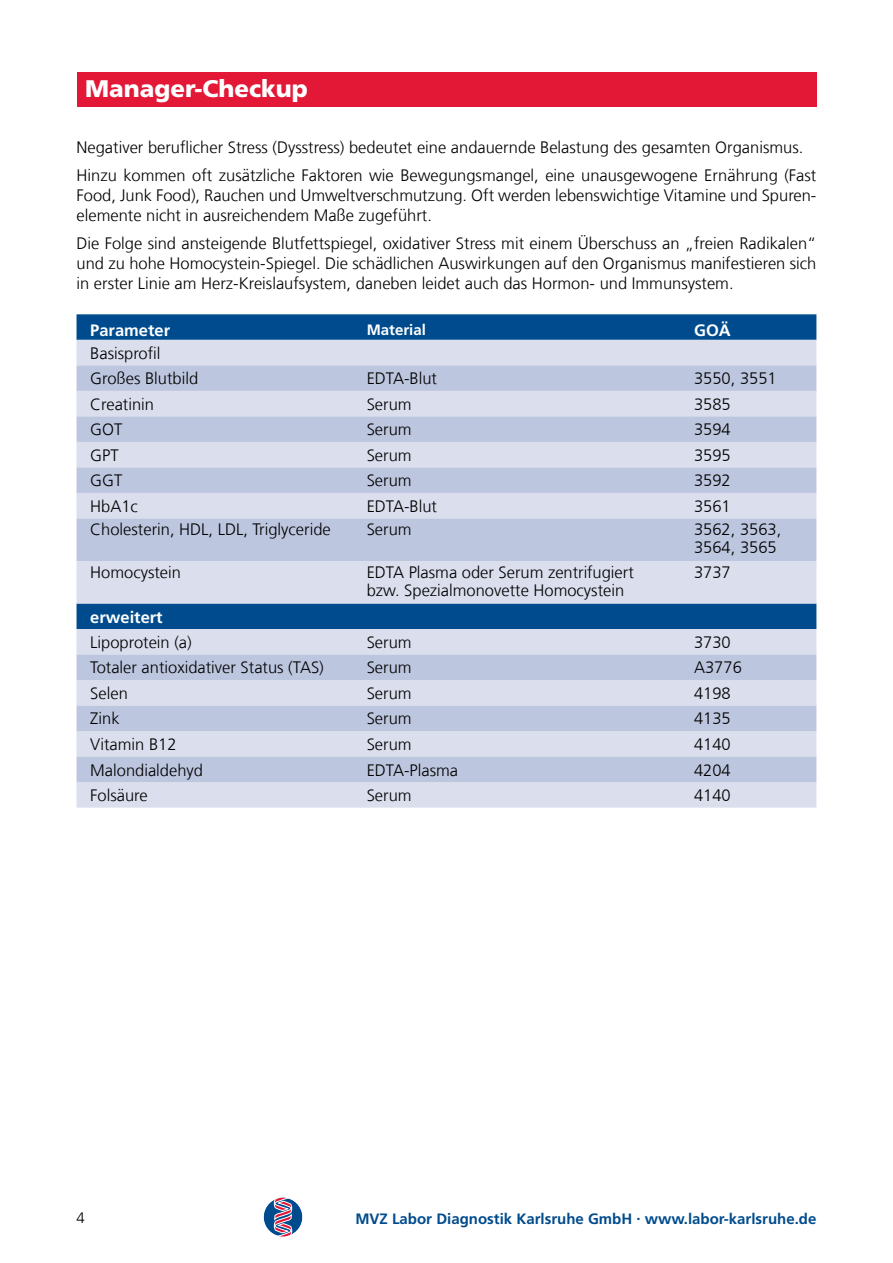
<style>
.page{position:relative;width:893px;height:1263px;background:#fff}
.page>*{position:absolute;margin:0;border:0;box-sizing:border-box;transform-origin:0 0}
.t1{font:900 24px "Frutiger LT Com";color:#fff}
.t2{font:300 16.5px/19.8px "Frutiger LT Com";color:#000}
.t3{font:700 16.5px "Frutiger";color:#fff}
.t4{font:700 15px "Frutiger";color:#004b8d}
.t5{font:700 15px "Frutiger";color:#fff}
.t6{font:300 15px "Frutiger LT Com";color:#000}
</style>
<div class="page">
<svg style="left:264px;top:1198px;width:38px;height:38px"></svg>
<svg style="left:77px;top:314px;width:739px;height:26px;background:#054f8f"></svg>
<div style="left:77px;top:340px;width:739px;height:468px;background:#dadeed"></div>
<svg style="left:77px;top:365px;width:739px;height:417px;background:#bfcae0"></svg>
<div style="left:77px;top:72px;width:739px;height:34px;background:#e31837"></div>
<h1 class="t1" style="left:85px;top:74px;width:224px">Manager-Checkup</h1>
<p class="t2" style="left:77px;top:133px;width:741px;line-height:28.3px">Negativer beruflicher Stress (Dysstress) bedeutet eine andauernde Belastung des gesamten Organismus.<br>Hinzu kommen oft zusätzliche Faktoren wie Bewegungsmangel, eine unausgewogene Ernährung (Fast</p>
<p class="t2" style="left:77px;top:185px;width:741px">Food, Junk Food), Rauchen und Umweltverschmutzung. Oft werden lebenswichtige Vitamine und Spuren&shy;elemente nicht in ausreichendem Maße zugeführt.</p>
<p class="t2" style="left:77px;top:233px;width:741px;text-align:justify">Die Folge sind ansteigende Blutfettspiegel, oxidativer Stress mit einem Überschuss an „freien Radikalen“ und zu hohe Homocystein-Spiegel. Die schädlichen Auswirkungen auf den Organismus manifestieren sich in erster Linie am Herz-Kreislaufsystem, daneben leidet auch das Hormon- und Immunsystem.</p>
<p class="t3" style="left:90px;top:320px;width:81px">Parameter</p>
<p class="t5" style="left:367px;top:320px;width:61px">Material</p>
<p class="t3" style="left:694px;top:320px;width:38px">GOÄ</p>
<p class="t2" style="left:90px;top:340px;width:109px;line-height:25.5px">Basisprofil<br>Großes Blutbild</p>
<p class="t2" style="left:367px;top:369px;width:72px">EDTA-Blut</p>
<p class="t2" style="left:694px;top:369px;width:84px">3550, 3551</p>
<p class="t2" style="left:90px;top:394px;width:65px">Creatinin</p>
<p class="t2" style="left:367px;top:394px;width:46px">Serum</p>
<p class="t2" style="left:694px;top:394px;width:38px">3585</p>
<p class="t2" style="left:90px;top:420px;width:34px">GOT</p>
<p class="t2" style="left:367px;top:420px;width:46px">Serum</p>
<p class="t2" style="left:694px;top:420px;width:38px">3594</p>
<p class="t2" style="left:90px;top:445px;width:30px">GPT</p>
<p class="t2" style="left:367px;top:445px;width:46px">Serum</p>
<p class="t2" style="left:694px;top:445px;width:38px">3595</p>
<p class="t2" style="left:90px;top:471px;width:34px">GGT</p>
<p class="t2" style="left:367px;top:471px;width:46px">Serum</p>
<p class="t2" style="left:694px;top:471px;width:38px">3592</p>
<p class="t2" style="left:90px;top:496px;width:49px">HbA1c</p>
<p class="t2" style="left:367px;top:496px;width:72px">EDTA-Blut</p>
<p class="t2" style="left:694px;top:496px;width:38px">3561</p>
<p class="t2" style="left:90px;top:520px;width:242px">Cholesterin, HDL, LDL, Triglyceride</p>
<p class="t2" style="left:367px;top:520px;width:46px">Serum</p>
<p class="t2" style="left:694px;top:520px;width:89px;line-height:18px">3562, 3563,<br>3564, 3565</p>
<p class="t2" style="left:90px;top:562px;width:92px">Homocystein</p>
<p class="t2" style="left:367px;top:563px;width:269px;line-height:18px">EDTA Plasma oder Serum zentrifugiert bzw. Spezialmonovette Homocystein</p>
<p class="t2" style="left:694px;top:562px;width:38px">3737</p>
<p class="t3" style="left:90px;top:607px;width:74px">erweitert</p>
<p class="t2" style="left:90px;top:632px;width:103px">Lipoprotein (a)</p>
<p class="t2" style="left:367px;top:632px;width:46px">Serum</p>
<p class="t2" style="left:694px;top:632px;width:38px">3730</p>
<p class="t2" style="left:90px;top:658px;width:235px">Totaler antioxidativer Status (TAS)</p>
<p class="t2" style="left:367px;top:658px;width:46px">Serum</p>
<p class="t2" style="left:694px;top:658px;width:49px">A3776</p>
<p class="t2" style="left:90px;top:683px;width:39px">Selen</p>
<p class="t2" style="left:367px;top:683px;width:46px">Serum</p>
<p class="t2" style="left:694px;top:683px;width:38px">4198</p>
<p class="t2" style="left:90px;top:709px;width:31px">Zink</p>
<p class="t2" style="left:367px;top:709px;width:46px">Serum</p>
<p class="t2" style="left:694px;top:709px;width:38px">4135</p>
<p class="t2" style="left:90px;top:734px;width:88px">Vitamin B12</p>
<p class="t2" style="left:367px;top:734px;width:46px">Serum</p>
<p class="t2" style="left:694px;top:734px;width:38px">4140</p>
<p class="t2" style="left:90px;top:760px;width:114px">Malondialdehyd</p>
<p class="t2" style="left:367px;top:760px;width:93px">EDTA-Plasma</p>
<p class="t2" style="left:694px;top:760px;width:38px">4204</p>
<p class="t2" style="left:90px;top:785px;width:59px">Folsäure</p>
<p class="t2" style="left:367px;top:785px;width:46px">Serum</p>
<p class="t2" style="left:694px;top:785px;width:38px">4140</p>
<p class="t6" style="left:77px;top:1209px;width:10px">4</p>
<p class="t4" style="left:355px;top:1209px;width:462px">MVZ Labor Diagnostik Karlsruhe GmbH . www.labor-karlsruhe.de</p>
</div>
